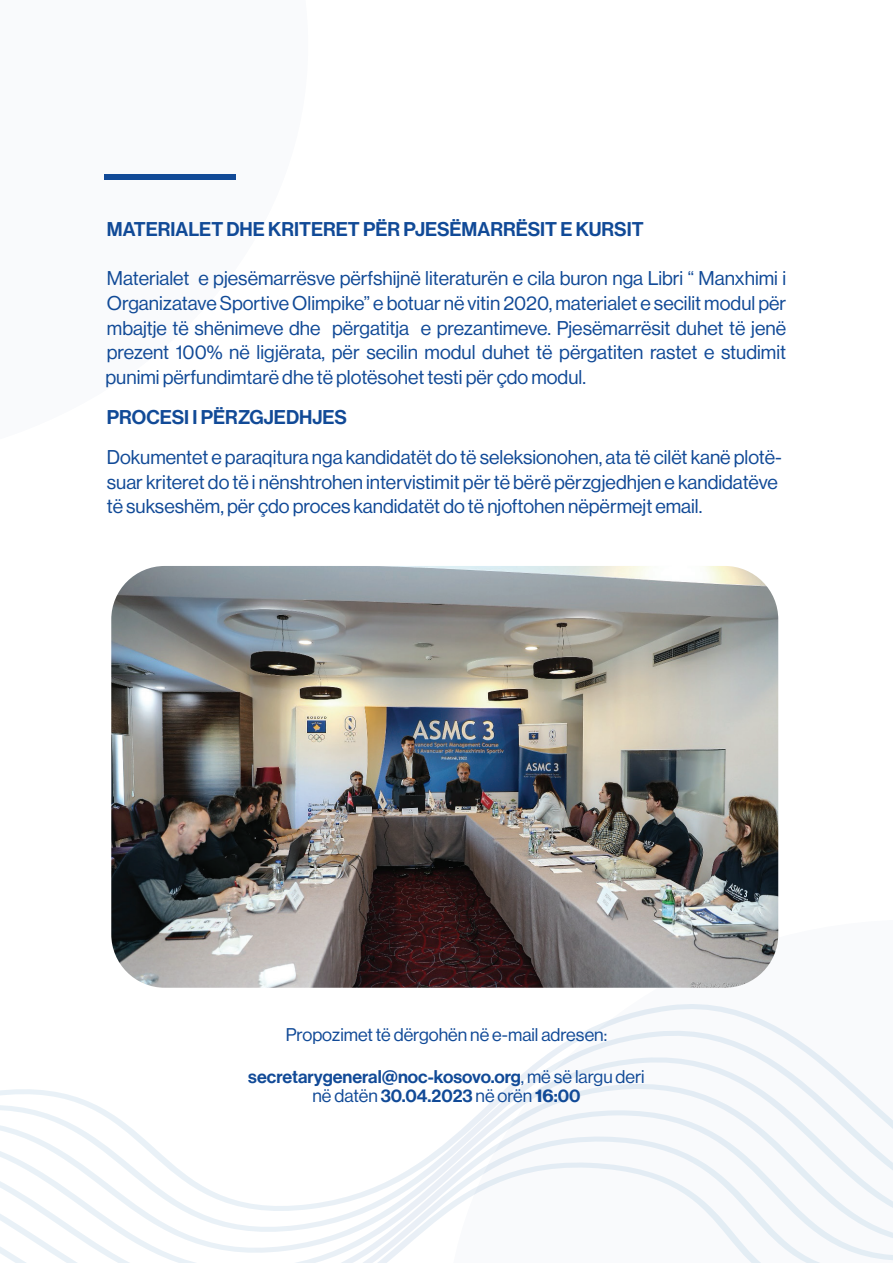
<style>
.page{position:relative;width:893px;height:1263px;background:#fff}
.page>*{position:absolute;margin:0;border:0;box-sizing:border-box;transform-origin:0 0}
.t1{font:19.5px/24.6px "Neue Haas Display";color:#114a97;text-align:justify}
.t2{font:19.5px "Neue Haas Display Mediu";color:#114a97}
.t3{font:18px "Neue Haas Display";color:#114a97}
.t4{font:18px "Neue Haas Display Mediu";color:#114a97}
.s1{font-family:"Neue Haas Display"}
.s2{font-family:"Neue Haas Display Mediu"}
.s3{font-family:"N Haas Grotesk DS Pro 75 Bd"}
</style>
<div class="page">
<svg style="left:603px;top:1004px;width:166px;height:19px"></svg>
<svg style="left:551px;top:1023px;width:264px;height:29px"></svg>
<svg style="left:515px;top:1052px;width:334px;height:29px"></svg>
<svg style="left:0;top:1081px;width:880px;height:28px"></svg>
<svg style="left:0;top:1109px;width:893px;height:26px"></svg>
<svg style="left:0;top:1135px;width:893px;height:125px"></svg>
<svg style="left:0;top:1159px;width:870px;height:104px"></svg>
<div style="left:104px;top:174px;width:132px;height:5px;background:#114a97"></div>
<img style="left:111px;top:566px;width:667px;height:422px">
<p class="t2" style="left:107px;top:218px;width:538px">MATERIALET DHE KRITERET PËR PJESËMARRËSIT E KURSIT</p>
<p class="t1" style="left:107px;top:266px;width:681px">Materialet e pjesëmarrësve përfshijnë literaturën e cila buron nga Libri “ Manxhimi i Organizatave Sportive Olimpike” e botuar në vitin 2020, materialet e secilit modul për mbajtje të shënimeve dhe përgatitja e prezantimeve. Pjesëmarrësit duhet të jenë prezent 100% në ligjërata, për secilin modul duhet të përgatiten rastet e studimit</p>
<p class="t1" style="left:105px;top:365px;width:482px">punimi përfundimtarë dhe të plotësohet testi për çdo modul.</p>
<p class="t2" style="left:107px;top:406px;width:242px">PROCESI I PËRZGJEDHJES</p>
<p class="t1" style="left:107px;top:445px;width:677px;text-align:left">Dokumentet e paraqitura nga kandidatët do të seleksionohen, ata të cilët kanë plotë&shy;suar kriteret do të i nënshtrohen intervistimit për të bërë përzgjedhjen e kandidatëve të sukseshëm, për çdo proces kandidatët do të njoftohen nëpërmejt email.</p>
<p class="t3" style="left:286px;top:1024px;width:323px">Propozimet të dërgohën në e-mail adresen:</p>
<p class="t4" style="left:248px;top:1066px;width:398px">secretarygeneral@noc-kosovo.org<span class="s1">, më së largu deri</span></p>
<p class="t3" style="left:312px;top:1085px;width:270px">në datën <span class="s2">30.04.2023</span> në orën <span class="s3">16</span><span class="s2">:00</span></p>
</div>
